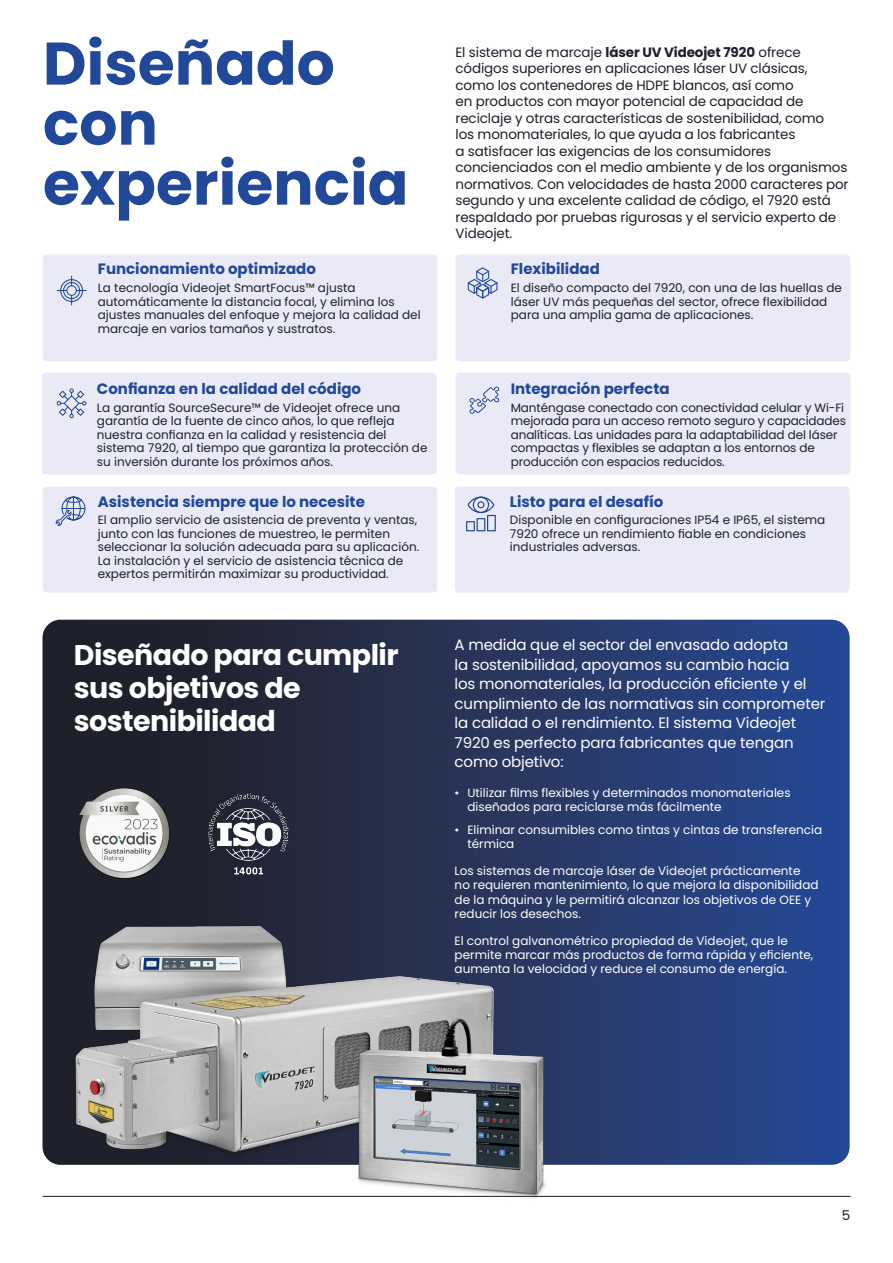
<style>
.page{position:relative;width:893px;height:1263px;background:#fff}
.page>*{position:absolute;margin:0;border:0;box-sizing:border-box;transform-origin:0 0}
.t1{font:700 60px/60px "Poppins";color:#224899}
.t2{font:700 28.5px/33px "Poppins";letter-spacing:-.02em;color:#fff}
.t3{font:15px/19.5px "Poppins";letter-spacing:-.01em;color:#fff}
.t4{font:700 15px "Poppins";color:#224899}
.t5{font:13.5px/16.5px "Poppins";letter-spacing:-.01em;color:#1d1f2a}
.t6{font:12px/13.5px "Poppins";color:#1d1f2a}
.t7{font:12px/14.2px "Poppins";color:#fff}
.s1{font-weight:700}
</style>
<div class="page">
<svg style="left:43px;top:620px;width:807px;height:545px;background:#253663"></svg>
<img style="left:79px;top:787px;width:92px;height:91px">
<img style="left:200px;top:788px;width:96px;height:92px">
<div style="left:43px;top:254px;width:394px;height:107px;background:#eaeaf7;border-radius:4px"></div>
<svg style="left:57px;top:276px;width:29px;height:29px"></svg>
<div style="left:43px;top:487px;width:394px;height:105px;background:#eaeaf7;border-radius:4px"></div>
<svg style="left:55px;top:497px;width:30px;height:29px"></svg>
<div style="left:455px;top:254px;width:395px;height:107px;background:#eaeaf7;border-radius:4px"></div>
<svg style="left:468px;top:267px;width:30px;height:32px"></svg>
<div style="left:455px;top:487px;width:395px;height:105px;background:#eaeaf7;border-radius:4px"></div>
<svg style="left:466px;top:497px;width:30px;height:34px"></svg>
<div style="left:42px;top:373px;width:395px;height:101px;background:#eaeaf7;border-radius:4px"></div>
<svg style="left:57px;top:388px;width:29px;height:30px"></svg>
<div style="left:455px;top:373px;width:395px;height:101px;background:#eaeaf7;border-radius:4px"></div>
<svg style="left:469px;top:387px;width:30px;height:27px"></svg>
<hr style="left:43px;top:1196px;width:807px;height:1px;background:#1d1f2a">
<img style="left:48px;top:905px;width:508px;height:293px">
<h1 class="t1" style="left:43px;top:34px;width:367px">Diseñado con experiencia</h1>
<p class="t5" style="left:455px;top:44px;width:395px">El sistema de marcaje <span class="s1">láser UV Videojet 7920</span> ofrece códigos superiores en aplicaciones láser UV clásicas, como los contenedores de HDPE blancos, así como<br>en productos con mayor potencial de capacidad de reciclaje y otras características de sostenibilidad, como<br>los monomateriales, lo que ayuda a los fabricantes<br>a satisfacer las exigencias de los consumidores concienciados con el medio ambiente y de los organismos normativos. Con velocidades de hasta 2000 caracteres por segundo y una excelente calidad de código, el 7920 está respaldado por pruebas rigurosas y el servicio experto de Videojet.</p>
<p class="t4" style="left:98px;top:260px;width:220px">Funcionamiento optimizado</p>
<p class="t6" style="left:98px;top:281px;width:324px">La tecnología Videojet SmartFocus™ ajusta automáticamente la distancia focal, y elimina los ajustes manuales del enfoque y mejora la calidad del marcaje en varios tamaños y sustratos.</p>
<p class="t4" style="left:97px;top:380px;width:266px">Confianza en la calidad del código</p>
<p class="t6" style="left:97px;top:401px;width:332px">La garantía SourceSecure™ de Videojet ofrece una garantía de la fuente de cinco años, lo que refleja nuestra confianza en la calidad y resistencia del sistema 7920, al tiempo que garantiza la protección de su inversión durante los próximos años.</p>
<p class="t4" style="left:98px;top:493px;width:269px">Asistencia siempre que lo necesite</p>
<p class="t6" style="left:98px;top:513px;width:323px">El amplio servicio de asistencia de preventa y ventas, junto con las funciones de muestreo, le permiten seleccionar la solución adecuada para su aplicación.<br>La instalación y el servicio de asistencia técnica de expertos permitirán maximizar su productividad.</p>
<h2 class="t2" style="left:74px;top:639px;width:326px">Diseñado para cumplir sus objetivos de sostenibilidad</h2>
<p class="t4" style="left:511px;top:260px;width:91px">Flexibilidad</p>
<p class="t6" style="left:511px;top:281px;width:333px">El diseño compacto del 7920, con una de las huellas de láser UV más pequeñas del sector, ofrece flexibilidad para una amplia gama de aplicaciones.</p>
<p class="t4" style="left:511px;top:380px;width:160px">Integración perfecta</p>
<p class="t6" style="left:511px;top:401px;width:337px">Manténgase conectado con conectividad celular y Wi-Fi mejorada para un acceso remoto seguro y capacidades analíticas. Las unidades para la adaptabilidad del láser compactas y flexibles se adaptan a los entornos de producción con espacios reducidos.</p>
<p class="t4" style="left:510px;top:493px;width:155px">Listo para el desafío</p>
<p class="t6" style="left:510px;top:513px;width:317px">Disponible en configuraciones IP54 e IP65, el sistema<br>7920 ofrece un rendimiento fiable en condiciones industriales adversas.</p>
<p class="t3" style="left:455px;top:635px;width:372px">A medida que el sector del envasado adopta<br>la sostenibilidad, apoyamos su cambio hacia<br>los monomateriales, la producción eficiente y el cumplimiento de las normativas sin comprometer la calidad o el rendimiento. El sistema Videojet 7920 es perfecto para fabricantes que tengan como objetivo:</p>
<p class="t7" style="left:467px;top:785px;width:325px;text-indent:-13px">• Utilizar films flexibles y determinados monomateriales diseñados para reciclarse más fácilmente</p>
<p class="t7" style="left:467px;top:822px;width:356px;text-indent:-13px">• Eliminar consumibles como tintas y cintas de transferencia térmica</p>
<p class="t7" style="left:455px;top:864px;width:365px">Los sistemas de marcaje láser de Videojet prácticamente no requieren mantenimiento, lo que mejora la disponibilidad de la máquina y le permitirá alcanzar los objetivos de OEE y reducir los desechos.</p>
<p class="t7" style="left:455px;top:933px;width:360px">El control galvanométrico propiedad de Videojet, que le permite marcar más productos de forma rápida y eficiente, aumenta la velocidad y reduce el consumo de energía.</p>
<p class="t5" style="left:842px;top:1207px;width:10px">5</p>
</div>
